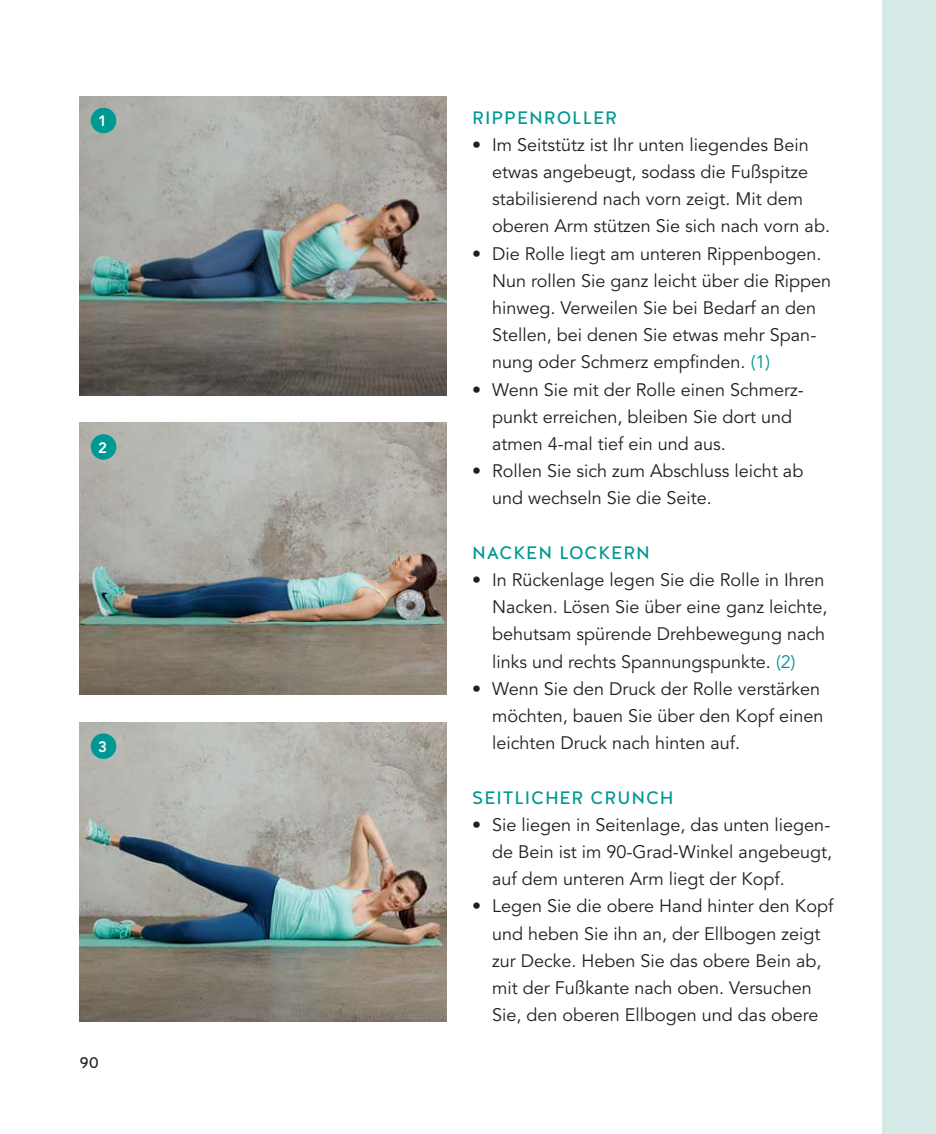
<style>
.page{position:relative;width:936px;height:1134px;background:#fff}
.page>*{position:absolute;margin:0;border:0;box-sizing:border-box;transform-origin:0 0}
.t1{font:18px/27.2px "Avenir LT Std";color:#221f1f}
.t2{font:18px "Halis GR";letter-spacing:.05em;color:#009892}
.t3{font:16px "Halis GR";color:#221f1f}
.t4{font:800 15px "Avenir LT Std";color:#fff}
.s1{color:#009892}
</style>
<div class="page">
<div style="left:882px;top:0;width:53px;height:1134px;background:#d5e9e7"></div>
<img style="left:79px;top:96px;width:367px;height:300px">
<div style="left:91px;top:108px;width:25px;height:25px;background:#009892;border-radius:50%"></div>
<img style="left:79px;top:423px;width:367px;height:272px">
<div style="left:91px;top:434px;width:25px;height:26px;background:#009892;border-radius:50%"></div>
<img style="left:79px;top:722px;width:367px;height:299px">
<div style="left:91px;top:733px;width:25px;height:26px;background:#009892;border-radius:50%"></div>
<p class="t4" style="left:98px;top:115px;width:10px">1</p>
<p class="t4" style="left:98px;top:441px;width:10px">2</p>
<p class="t4" style="left:98px;top:740px;width:10px">3</p>
<p class="t3" style="left:79px;top:1053px;width:21px">90</p>
<p class="t2" style="left:472px;top:107px;width:146px">RIPPENROLLER</p>
<p class="t1" style="left:492px;top:132px;width:339px;text-indent:-20px">• Im Seitstütz ist Ihr unten liegendes Bein etwas angebeugt, sodass die Fußspitze stabilisierend nach vorn zeigt. Mit dem oberen Arm stützen Sie sich nach vorn ab.</p>
<p class="t1" style="left:492px;top:241px;width:341px;text-indent:-20px">• Die Rolle liegt am unteren Rippenbogen.<br>Nun rollen Sie ganz leicht über die Rippen hinweg. Verweilen Sie bei Bedarf an den Stellen, bei denen Sie etwas mehr Span&shy;nung oder Schmerz empinden. <span class="s1">(1)</span></p>
<p class="t1" style="left:492px;top:377px;width:313px;text-indent:-20px">• Wenn Sie mit der Rolle einen Schmerz&shy;punkt erreichen, bleiben Sie dort und atmen 4-mal tief ein und aus.</p>
<p class="t1" style="left:492px;top:458px;width:313px;text-indent:-20px">• Rollen Sie sich zum Abschluss leicht ab und wechseln Sie die Seite.</p>
<p class="t2" style="left:472px;top:542px;width:179px">NACKEN LOCKERN</p>
<p class="t1" style="left:492px;top:567px;width:337px;text-indent:-20px">• In Rückenlage legen Sie die Rolle in Ihren Nacken. Lösen Sie über eine ganz leichte, behutsam spürende Drehbewegung nach links und rechts Spannungspunkte. <span class="s1">(2)</span></p>
<p class="t1" style="left:492px;top:676px;width:333px;text-indent:-20px">• Wenn Sie den Druck der Rolle verstärken möchten, bauen Sie über den Kopf einen leichten Druck nach hinten auf.</p>
<p class="t2" style="left:472px;top:787px;width:203px">SEITLICHER CRUNCH</p>
<p class="t1" style="left:492px;top:812px;width:341px;text-align:justify;text-indent:-20px">• Sie liegen in Seitenlage, das unten liegen&shy;de Bein ist im 90-Grad-Winkel angebeugt, auf dem unteren Arm liegt der Kopf.</p>
<p class="t1" style="left:472px;top:893px;width:362px;text-align:center">• Legen Sie die obere Hand hinter den Kopf und heben Sie ihn an, der Ellbogen zeigt<br>zur Decke. Heben Sie das obere Bein ab,<br>mit der Fußkante nach oben. Versuchen<br>Sie, den oberen Ellbogen und das obere</p>
</div>
